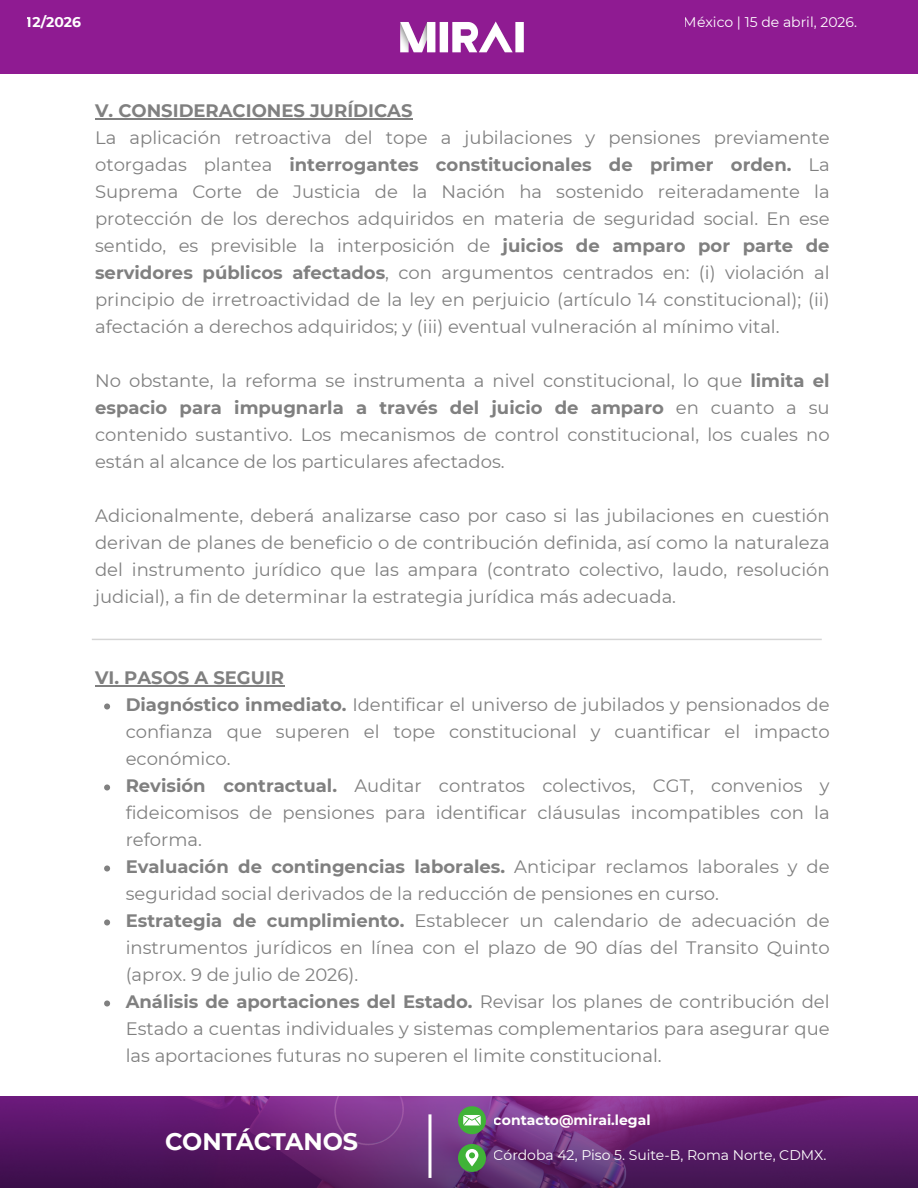
<style>
.page{position:relative;width:918px;height:1188px;background:#fff}
.page>*{position:absolute;margin:0;border:0;box-sizing:border-box;transform-origin:0 0}
.t1{font:700 24px "Montserrat";letter-spacing:-.005em;color:#fffffe}
.t2{font:18px/27px "Montserrat";color:#808080;text-align:justify}
.t3{font:700 18px "Montserrat";color:#808080}
.t4{font:14px "Montserrat";color:#fffffe}
.t5{font:14px "Montserrat";color:#fff}
.t6{font:700 14px "Montserrat";color:#fffffe}
.t7{font:700 14px "Montserrat";color:#fff}
.s1{font-weight:700}
</style>
<div class="page">
<div style="left:0;top:0;width:918px;height:74px;background:#8f1b92"></div>
<img style="left:400px;top:21px;width:124px;height:32px">
<hr style="left:95px;top:118px;width:317px;height:2px;background:#808080">
<hr style="left:95px;top:686px;width:189px;height:1px;background:#808080">
<svg style="left:104px;top:704px;width:6px;height:6px"></svg>
<svg style="left:104px;top:784px;width:6px;height:6px"></svg>
<svg style="left:104px;top:866px;width:6px;height:6px"></svg>
<svg style="left:104px;top:920px;width:6px;height:6px"></svg>
<svg style="left:104px;top:1000px;width:6px;height:6px"></svg>
<svg style="left:0;top:1096px;width:917px;height:92px;background:#622270"></svg>
<svg style="left:458px;top:1144px;width:28px;height:28px"></svg>
<hr style="left:428px;top:1114px;width:3px;height:64px;background:#fffffe">
<svg style="left:458px;top:1106px;width:28px;height:28px"></svg>
<hr style="left:92px;top:639px;width:730px;height:1px;background:#808080">
<p class="t7" style="left:27px;top:13px;width:56px">12/2026</p>
<p class="t5" style="left:684px;top:13px;width:175px">México | 15 de abril, 2026.</p>
<h3 class="t3" style="left:95px;top:100px;width:319px">V. CONSIDERACIONES JURÍDICAS</h3>
<p class="t2" style="left:95px;top:124px;width:736px">La aplicación retroactiva del tope a jubilaciones y pensiones previamente otorgadas plantea <span class="s1">interrogantes constitucionales de primer orden.</span> La Suprema Corte de Justicia de la Nación ha sostenido reiteradamente la protección de los derechos adquiridos en materia de seguridad social. En ese sentido, es previsible la interposición de <span class="s1">juicios de amparo por parte de servidores públicos afectados</span>, con argumentos centrados en: (i) violación al principio de irretroactividad de la ley en perjuicio (artículo 14 constitucional); (ii) afectación a derechos adquiridos; y (iii) eventual vulneración al mínimo vital.</p>
<p class="t2" style="left:95px;top:367px;width:736px">No obstante, la reforma se instrumenta a nivel constitucional, lo que <span class="s1">limita el espacio para impugnarla a través del juicio de amparo</span> en cuanto a su contenido sustantivo. Los mecanismos de control constitucional, los cuales no están al alcance de los particulares afectados.</p>
<p class="t2" style="left:95px;top:502px;width:736px">Adicionalmente, deberá analizarse caso por caso si las jubilaciones en cuestión derivan de planes de beneficio o de contribución definida, así como la naturaleza del instrumento jurídico que las ampara (contrato colectivo, laudo, resolución judicial), a fin de determinar la estrategia jurídica más adecuada.</p>
<p class="t3" style="left:95px;top:667px;width:191px">VI. PASOS A SEGUIR</p>
<p class="t2" style="left:126px;top:691px;width:705px"><span class="s1">Diagnóstico inmediato.</span> Identificar el universo de jubilados y pensionados de confianza que superen el tope constitucional y cuantificar el impacto económico.</p>
<p class="t2" style="left:126px;top:772px;width:705px"><span class="s1">Revisión contractual.</span> Auditar contratos colectivos, CGT, convenios y fideicomisos de pensiones para identificar cláusulas incompatibles con la reforma.</p>
<p class="t2" style="left:126px;top:853px;width:705px"><span class="s1">Evaluación de contingencias laborales.</span> Anticipar reclamos laborales y de seguridad social derivados de la reducción de pensiones en curso.</p>
<p class="t2" style="left:126px;top:907px;width:705px"><span class="s1">Estrategia de cumplimiento.</span> Establecer un calendario de adecuación de instrumentos jurídicos en línea con el plazo de 90 días del Transito Quinto (aprox. 9 de julio de 2026).</p>
<p class="t2" style="left:126px;top:988px;width:705px"><span class="s1">Análisis de aportaciones del Estado.</span> Revisar los planes de contribución del Estado a cuentas individuales y sistemas complementarios para asegurar que las aportaciones futuras no superen el limite constitucional.</p>
<p class="t1" style="left:165px;top:1127px;width:195px">CONTÁCTANOS</p>
<p class="t6" style="left:494px;top:1111px;width:158px">contacto@mirai.legal</p>
<p class="t4" style="left:494px;top:1146px;width:334px">Córdoba 42, Piso 5. Suite-B, Roma Norte, CDMX.</p>
</div>
